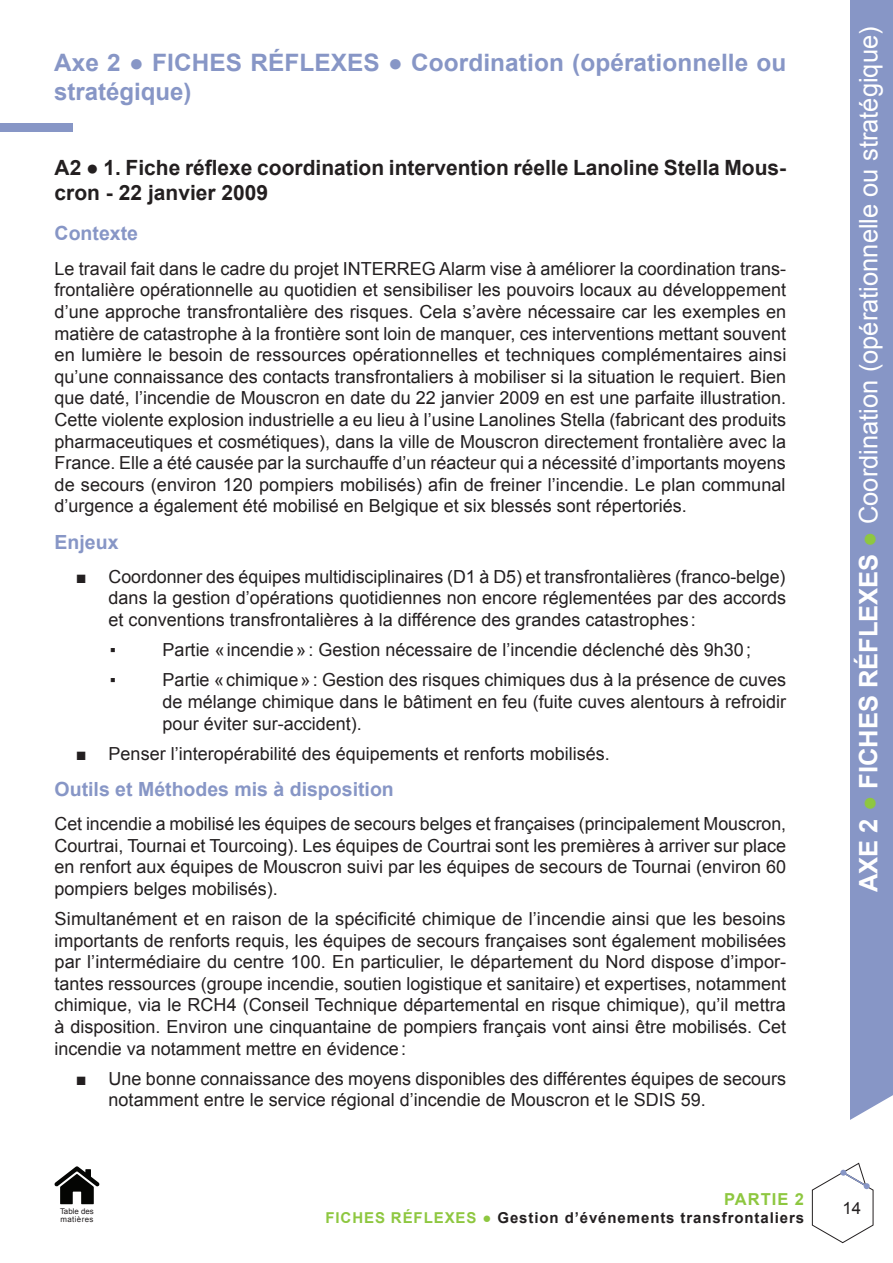
<style>
.page{position:relative;width:893px;height:1263px;background:#fff}
.page>*{position:absolute;margin:0;border:0;box-sizing:border-box;transform-origin:0 0}
.t1{font:25.5px "Arial";color:#fff}
.Titre_1{font:700 24px/28.8px "Arial";letter-spacing:.005em;color:#8796c6}
.Titre_2{font:700 21px/25.2px "Arial";color:#231f20}
.Titre_3{font:700 19.5px "Arial";color:#8796c6}
.Bloc_texte{font:18px/21.6px "Arial";color:#231f20;text-align:justify}
.t2{font:16.8px "Arial";color:#231f20}
.t3{font:700 16.5px "Arial";letter-spacing:.06em;color:#8ec740}
.t4{font:700 15px "Arial";letter-spacing:.06em;color:#231f20}
.t5{font:7.95px/7.9px "Arial";letter-spacing:.05em;color:#231f20}
.s1{color:#8ec740}
.s2{font-weight:400;color:#8ec740}
.s3{font-weight:700}
</style>
<div class="page">
<svg style="left:811px;top:1162px;width:63px;height:81px"></svg>
<div style="left:840px;top:1169px;width:7px;height:7px;background:#8796c6;border-radius:50%"></div>
<div style="left:863px;top:1183px;width:7px;height:6px;background:#8796c6;border-radius:50%"></div>
<div style="left:822px;top:1187px;width:41px;height:41px;background:#fff;border-radius:50%"></div>
<div style="left:850px;top:0;width:43px;height:1121px;background:#8796c6"></div>
<svg style="left:850px;top:1095px;width:43px;height:26px"></svg>
<svg style="left:55px;top:1166px;width:44px;height:38px"></svg>
<div style="left:0;top:123px;width:72px;height:9px;background:#8796c6"></div>
<p class="Titre_1" style="left:54px;top:49px;width:734px">Axe 2 ● FICHES RÉFLEXES ● Coordination (opérationnelle ou stratégique)</p>
<p class="Titre_2" style="left:55px;top:155px;width:733px">A2 ● 1. Fiche réflexe coordination intervention réelle Lanoline Stella Mous&shy;cron - 22 janvier 2009</p>
<p class="Titre_3" style="left:55px;top:221px;width:85px">Contexte</p>
<p class="Bloc_texte" style="left:55px;top:258px;width:733px">Le travail fait dans le cadre du projet INTERREG Alarm vise à améliorer la coordination trans&shy;frontalière opérationnelle au quotidien et sensibiliser les pouvoirs locaux au développement d’une approche transfrontalière des risques. Cela s’avère nécessaire car les exemples en matière de catastrophe à la frontière sont loin de manquer, ces interventions mettant souvent en lumière le besoin de ressources opérationnelles et techniques complémentaires ainsi qu’une connaissance des contacts transfrontaliers à mobiliser si la situation le requiert. Bien que daté, l’incendie de Mouscron en date du 22 janvier 2009 en est une parfaite illustration.<br>Cette violente explosion industrielle a eu lieu à l’usine Lanolines Stella (fabricant des produits pharmaceutiques et cosmétiques), dans la ville de Mouscron directement frontalière avec la France. Elle a été causée par la surchauffe d’un réacteur qui a nécessité d’importants moyens de secours (environ 120 pompiers mobilisés) afin de freiner l’incendie. Le plan communal d’urgence a également été mobilisé en Belgique et six blessés sont répertoriés.</p>
<p class="Titre_3" style="left:55px;top:529px;width:65px">Enjeux</p>
<p class="Bloc_texte" style="left:109px;top:566px;width:679px;text-indent:-33px">■ Coordonner des équipes multidisciplinaires (D1 à D5) et transfrontalières (franco-belge) dans la gestion d’opérations quotidiennes non encore réglementées par des accords et conventions transfrontalières à la différence des grandes catastrophes :</p>
<p class="Bloc_texte" style="left:110px;top:639px;width:8px">▪</p>
<p class="Bloc_texte" style="left:163px;top:639px;width:590px">Partie «incendie»: Gestion nécessaire de l’incendie déclenché dès 9h30;</p>
<p class="Bloc_texte" style="left:110px;top:669px;width:8px">▪</p>
<p class="Bloc_texte" style="left:163px;top:669px;width:625px">Partie «chimique»: Gestion des risques chimiques dus à la présence de cuves de mélange chimique dans le bâtiment en feu (fuite cuves alentours à refroidir pour éviter sur-accident).</p>
<p class="Bloc_texte" style="left:76px;top:743px;width:535px">■ Penser l’interopérabilité des équipements et renforts mobilisés.</p>
<p class="Titre_3" style="left:55px;top:776px;width:341px">Outils et Méthodes mis à disposition</p>
<p class="Bloc_texte" style="left:55px;top:813px;width:733px">Cet incendie a mobilisé les équipes de secours belges et françaises (principalement Mouscron, Courtrai, Tournai et Tourcoing). Les équipes de Courtrai sont les premières à arriver sur place en renfort aux équipes de Mouscron suivi par les équipes de secours de Tournai (environ 60 pompiers belges mobilisés).</p>
<p class="Bloc_texte" style="left:55px;top:908px;width:733px">Simultanément et en raison de la spécificité chimique de l’incendie ainsi que les besoins importants de renforts requis, les équipes de secours françaises sont également mobilisées par l’intermédiaire du centre 100. En particulier, le département du Nord dispose d’impor&shy;tantes ressources (groupe incendie, soutien logistique et sanitaire) et expertises, notamment chimique, via le RCH4 (Conseil Technique départemental en risque chimique), qu’il mettra à disposition. Environ une cinquantaine de pompiers français vont ainsi être mobilisés. Cet incendie va notamment mettre en évidence:</p>
<p class="Bloc_texte" style="left:109px;top:1068px;width:679px;text-indent:-33px">■ Une bonne connaissance des moyens disponibles des différentes équipes de secours notamment entre le service régional d’incendie de Mouscron et le SDIS 59.</p>
<p class="t5" style="left:60px;top:1207px;width:35px">Table des matières</p>
<p class="t3" style="left:724px;top:1188px;width:81px">PARTIE 2</p>
<p class="t4" style="left:325px;top:1207px;width:480px"><span class="s1">FICHES RÉFLEXES</span> <span class="s2">●</span> Gestion d’événements transfrontaliers</p>
<h1 class="t1" style="left:852px;top:892px;width:867px;rotate:-90deg"><span class="s3">AXE 2</span> <span class="s1">●</span> <span class="s3">FICHES RÉFLEXES</span> <span class="s1">●</span> Coordination (opérationnelle ou stratégique)</h1>
<h1 class="t1" style="left:852px;top:160px;width:135px;rotate:-90deg">Introduction</h1>
<p class="t2" style="left:842px;top:1197px;width:20px">14</p>
</div>
